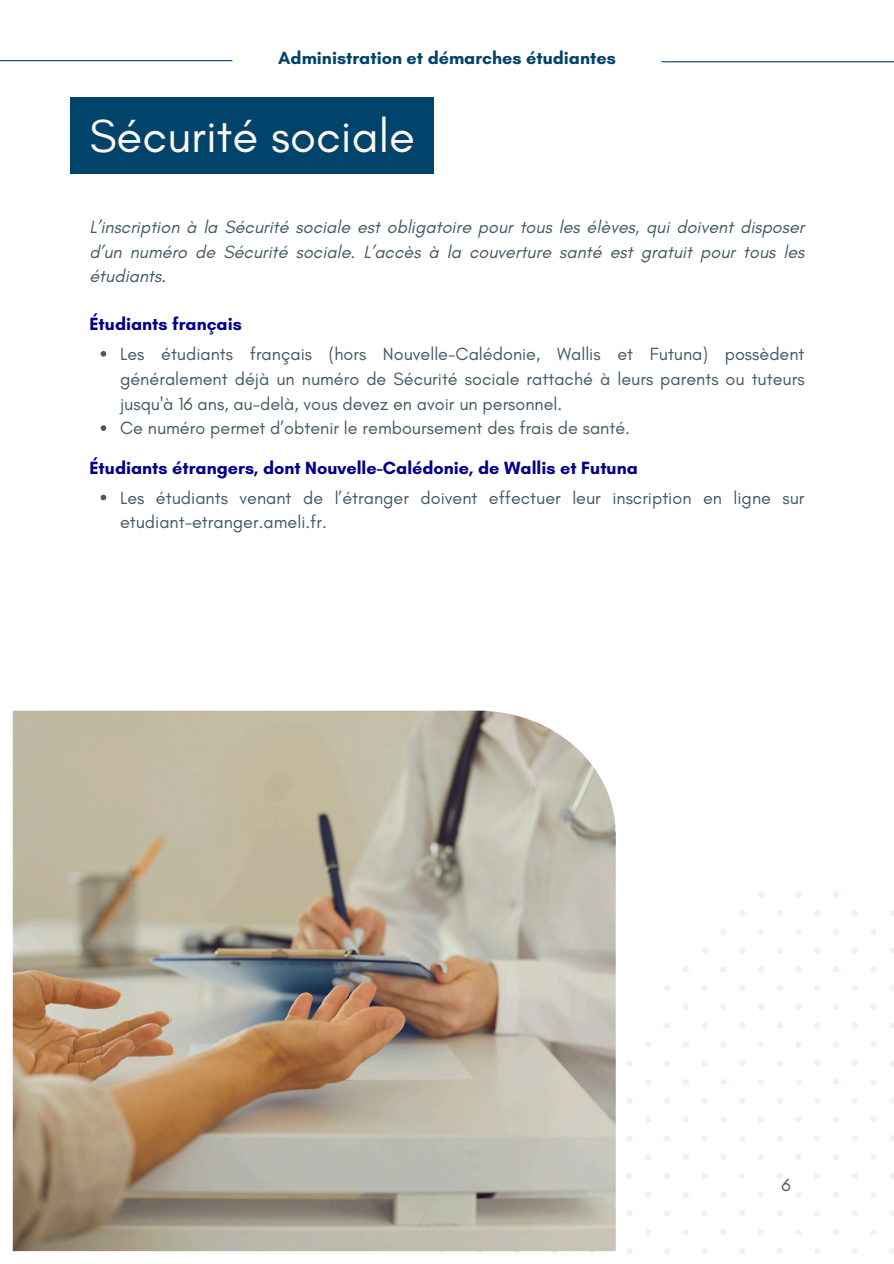
<style>
.page{position:relative;width:894px;height:1264px;background:#fff}
.page>*{position:absolute;margin:0;border:0;box-sizing:border-box;transform-origin:0 0}
.t1{font:47.25px "Glacial Indifference";color:#fdf7f0}
.t2{font:18px/24.8px "Glacial Indifference";color:#435966}
.t3{font:italic 18px/24.8px "Glacial Indifference";color:#435966;text-align:justify}
.t4{font:700 18px "Glacial Indifference";color:#03008a}
.t5{font:700 18px "Glacial Indifference";color:#00436b}
</style>
<div class="page">
<svg style="left:437px;top:886px;width:456px;height:368px"></svg>
<img style="left:13px;top:710px;width:602px;height:541px">
<div style="left:70px;top:97px;width:363px;height:77px;background:#00436b"></div>
<svg style="left:101px;top:351px;width:5px;height:5px"></svg>
<svg style="left:101px;top:425px;width:5px;height:6px"></svg>
<svg style="left:101px;top:494px;width:5px;height:6px"></svg>
<hr style="left:0;top:60px;width:232px;height:1px;background:#00436b">
<hr style="left:661px;top:61px;width:232px;height:1px;background:#00436b">
<p class="t5" style="left:278px;top:47px;width:339px">Administration et démarches étudiantes</p>
<h1 class="t1" style="left:89px;top:107px;width:327px">Sécurité sociale</h1>
<p class="t3" style="left:89px;top:214px;width:716px">L’inscription à la Sécurité sociale est obligatoire pour tous les élèves, qui doivent disposer d’un numéro de Sécurité sociale. L’accès à la couverture santé est gratuit pour tous les étudiants.</p>
<p class="t4" style="left:89px;top:313px;width:154px">Étudiants français</p>
<p class="t2" style="left:120px;top:341px;width:685px">Les étudiants français (hors Nouvelle-Calédonie, Wallis et Futuna) possèdent généralement déjà un numéro de Sécurité sociale rattaché à leurs parents ou tuteurs jusqu'à 16 ans, au-delà, vous devez en avoir un personnel.<br>Ce numéro permet d’obtenir le remboursement des frais de santé.</p>
<p class="t4" style="left:89px;top:457px;width:550px">Étudiants étrangers, dont Nouvelle-Calédonie, de Wallis et Futuna</p>
<p class="t2" style="left:120px;top:485px;width:685px">Les étudiants venant de l’étranger doivent effectuer leur inscription en ligne sur etudiant-etranger.ameli.fr.</p>
<p class="t2" style="left:781px;top:1172px;width:11px">6</p>
</div>
